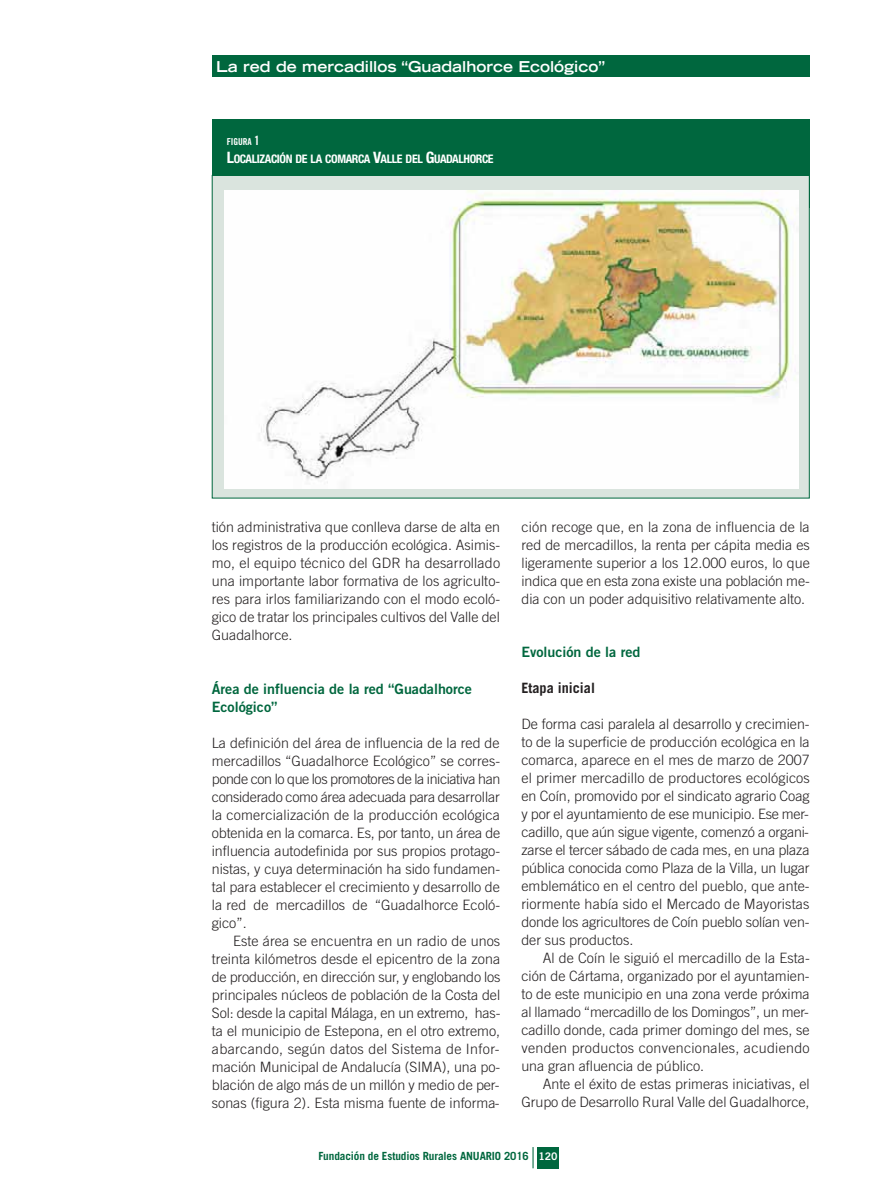
<style>
.page{position:relative;width:876px;height:1198px;background:#fff}
.page>*{position:absolute;margin:0;border:0;box-sizing:border-box;transform-origin:0 0}
.t1{font:700 expanded 15px "Trade Gothic LH";color:#fff}
.t2{font:300 14.25px/18px "Trade Gothic";color:#231f20;text-align:justify}
.t3{font:14.25px/18px "Trade Gothic Bold Two";color:#00673e}
.t4{font:700 14.25px "Trade Gothic";color:#231f20}
.t5{font:700 condensed 11.85px "Helvetica Neue";letter-spacing:-.035em;color:#fff}
.t6{font:700 11.25px "Trade Gothic";letter-spacing:-.01em;color:#00673e}
.t7{font:9.6px "Trade Gothic Bold Cond Twenty";letter-spacing:-.015em;color:#fff}
.s1{font-size:12.75px}
.s2{font-size:15.75px}
.s3{font-family:"Trade Gothic Bold Two";font-weight:400;font-size:10.5px;color:#fff}
</style>
<div class="page">
<div style="left:212px;top:55px;width:597px;height:22px;background:#00673e"></div>
<div style="left:537px;top:1147px;width:21px;height:21px;background:#00673e"></div>
<svg style="left:532px;top:1147px;width:1px;height:21px"></svg>
<div style="left:212px;top:119px;width:597px;height:89px;background:#00673e"></div>
<div style="left:212px;top:176px;width:596px;height:322px;background:#dae4de"></div>
<img style="left:224px;top:190px;width:574px;height:299px">
<p class="t1" style="left:216px;top:61px;width:390px">La red de mercadillos “Guadalhorce Ecológico”</p>
<p class="t7" style="left:227px;top:138px;width:35px">FIGURA <span class="s1">1</span></p>
<p class="t5" style="left:227px;top:155px;width:268px"><span class="s2">L</span>OCALIZACIÓN DE LA COMARCA <span class="s2">V</span>ALLE DEL <span class="s2">G</span>UADALHORCE</p>
<p class="t2" style="left:212px;top:519px;width:290px">tión administrativa que conlleva darse de alta en los registros de la producción ecológica. Asimis&shy;mo, el equipo técnico del GDR ha desarrollado una importante labor formativa de los agriculto&shy;res para irlos familiarizando con el modo ecoló&shy;gico de tratar los principales cultivos del Valle del Guadalhorce.</p>
<p class="t3" style="left:212px;top:681px;width:262px">Área de influencia de la red “Guadalhorce<br>Ecológico”</p>
<p class="t2" style="left:212px;top:735px;width:290px">La definición del área de influencia de la red de mercadillos “Guadalhorce Ecológico” se corres&shy;ponde con lo que los promotores de la iniciativa han considerado como área adecuada para desarrollar la comercialización de la producción ecológica obtenida en la comarca. Es, por tanto, un área de influencia autodefinida por sus propios protago&shy;nistas, y cuya determinación ha sido fundamen&shy;tal para establecer el crecimiento y desarrollo de la red de mercadillos de “Guadalhorce Ecoló&shy;gico”.</p>
<p class="t2" style="left:212px;top:933px;width:290px;text-indent:21px">Este área se encuentra en un radio de unos treinta kilómetros desde el epicentro de la zona de producción, en dirección sur, y englobando los principales núcleos de población de la Costa del Sol: desde la capital Málaga, en un extremo, has&shy;ta el municipio de Estepona, en el otro extremo, abarcando, según datos del Sistema de Infor&shy;mación Municipal de Andalucía (SIMA), una po&shy;blación de algo más de un millón y medio de per&shy;sonas (figura 2). Esta misma fuente de informa-</p>
<p class="t2" style="left:521px;top:519px;width:290px">ción recoge que, en la zona de influencia de la red de mercadillos, la renta per cápita media es ligeramente superior a los 12.000 euros, lo que indica que en esta zona existe una población me&shy;dia con un poder adquisitivo relativamente alto.</p>
<p class="t3" style="left:521px;top:645px;width:120px">Evolución de la red</p>
<p class="t4" style="left:521px;top:683px;width:75px">Etapa inicial</p>
<p class="t2" style="left:521px;top:717px;width:290px">De forma casi paralela al desarrollo y crecimien&shy;to de la superficie de producción ecológica en la comarca, aparece en el mes de marzo de 2007 el primer mercadillo de productores ecológicos en Coín, promovido por el sindicato agrario Coag y por el ayuntamiento de ese municipio. Ese mer&shy;cadillo, que aún sigue vigente, comenzó a organi&shy;zarse el tercer sábado de cada mes, en una plaza pública conocida como Plaza de la Villa, un lugar emblemático en el centro del pueblo, que ante&shy;riormente había sido el Mercado de Mayoristas donde los agricultores de Coín pueblo solían ven&shy;der sus productos.</p>
<p class="t2" style="left:521px;top:951px;width:290px;text-indent:21px">Al de Coín le siguió el mercadillo de la Esta&shy;ción de Cártama, organizado por el ayuntamien&shy;to de este municipio en una zona verde próxima al llamado “mercadillo de los Domingos”, un mer&shy;cadillo donde, cada primer domingo del mes, se venden productos convencionales, acudiendo una gran afluencia de público.</p>
<p class="t2" style="left:521px;top:1077px;width:290px;text-align:right">Ante el éxito de estas primeras iniciativas, el<br>Grupo de Desarrollo Rural Valle del Guadalhorce,</p>
<p class="t6" style="left:318px;top:1152px;width:240px">Fundación de Estudios Rurales ANUARIO 2016 <span class="s3">120</span></p>
</div>
